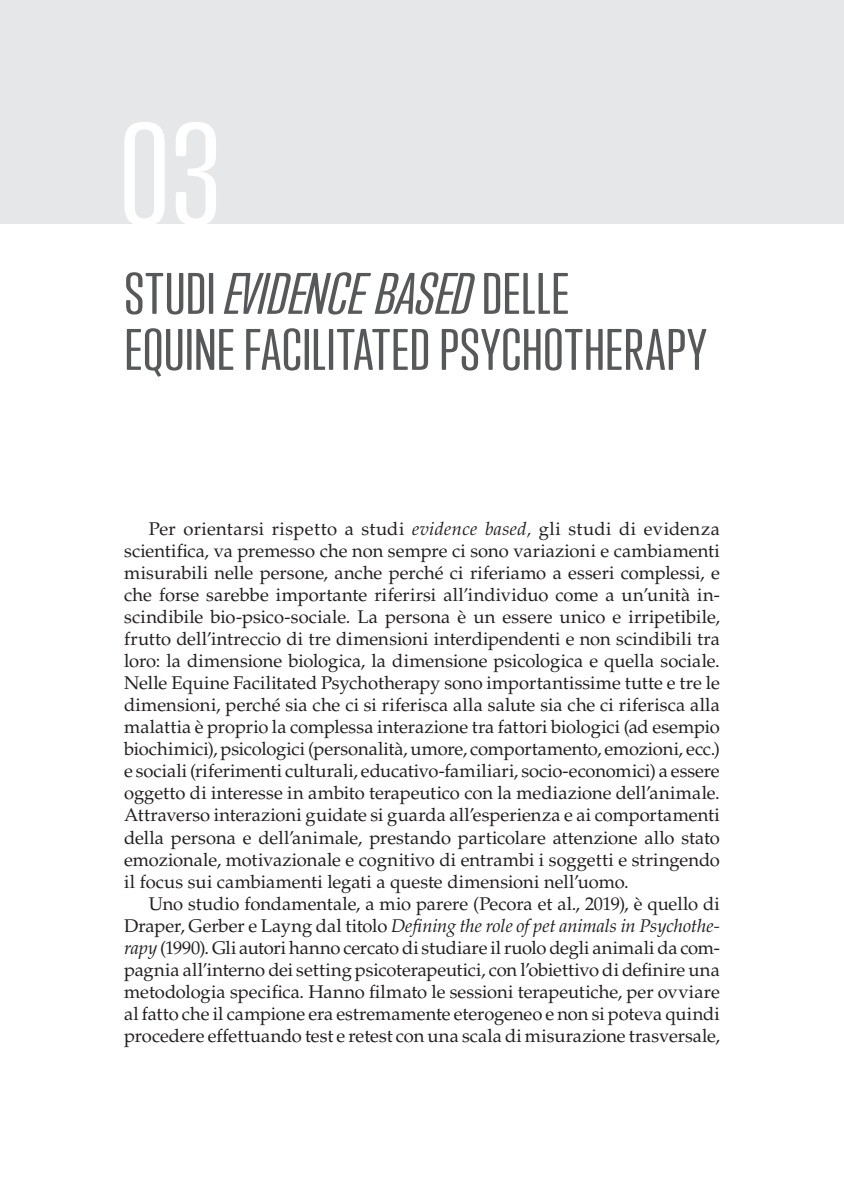
<style>
.page{position:relative;width:844px;height:1191px;background:#fff}
.page>*{position:absolute;margin:0;border:0;box-sizing:border-box;transform-origin:0 0}
.t1{font:131.25px "Trump Soft Pro";color:#fff;scale:1.3 1}
.t2{font:53.38px/56px "Trump Soft Pro";color:#57585a;scale:1.3 1}
.t3{font:18.38px/22.1px "Palatino LT Std";color:#231f20;text-align:justify}
.s1{font-style:italic}
</style>
<div class="page">
<div style="left:0;top:0;width:843px;height:223px;background:#e6e7e9"></div>
<h1 class="t1" style="left:117px;top:100px;width:83px">03</h1>
<h2 class="t2" style="left:124px;top:267px;width:450px">STUDI <span class="s1">EVIDENCE BASED</span> DELLE<br>EQUINE FACILITATED PSYCHOTHERAPY</h2>
<p class="t3" style="left:124px;top:518px;width:597px;text-indent:25px">Per orientarsi rispetto a studi <span class="s1">evidence based,</span> gli studi di evidenza scientifica, va premesso che non sempre ci sono variazioni e cambiamenti misurabili nelle persone, anche perché ci riferiamo a esseri complessi, e che forse sarebbe importante riferirsi all’individuo come a un’unità in&shy;scindibile bio-psico-sociale. La persona è un essere unico e irripetibile, frutto dell’intreccio di tre dimensioni interdipendenti e non scindibili tra loro: la dimensione biologica, la dimensione psicologica e quella sociale.<br>Nelle Equine Facilitated Psychotherapy sono importantissime tutte e tre le dimensioni, perché sia che ci si riferisca alla salute sia che ci riferisca alla malattia è proprio la complessa interazione tra fattori biologici (ad esempio biochimici), psicologici (personalità, umore, comportamento, emozioni, ecc.) e sociali (riferimenti culturali, educativo-familiari, socio-economici) a essere oggetto di interesse in ambito terapeutico con la mediazione dell’animale.<br>Attraverso interazioni guidate si guarda all’esperienza e ai comportamenti della persona e dell’animale, prestando particolare attenzione allo stato emozionale, motivazionale e cognitivo di entrambi i soggetti e stringendo il focus sui cambiamenti legati a queste dimensioni nell’uomo.</p>
<p class="t3" style="left:124px;top:892px;width:597px;text-indent:25px">Uno studio fondamentale, a mio parere (Pecora et al., 2019), è quello di Draper, Gerber e Layng dal titolo <span class="s1">Defining the role of pet animals in Psychothe&shy;rapy</span> (1990). Gli autori hanno cercato di studiare il ruolo degli animali da com&shy;pagnia all’interno dei setting psicoterapeutici, con l’obiettivo di definire una metodologia specifica. Hanno filmato le sessioni terapeutiche, per ovviare al fatto che il campione era estremamente eterogeneo e non si poteva quindi procedere effettuando test e retest con una scala di misurazione trasversale,</p>
</div>
